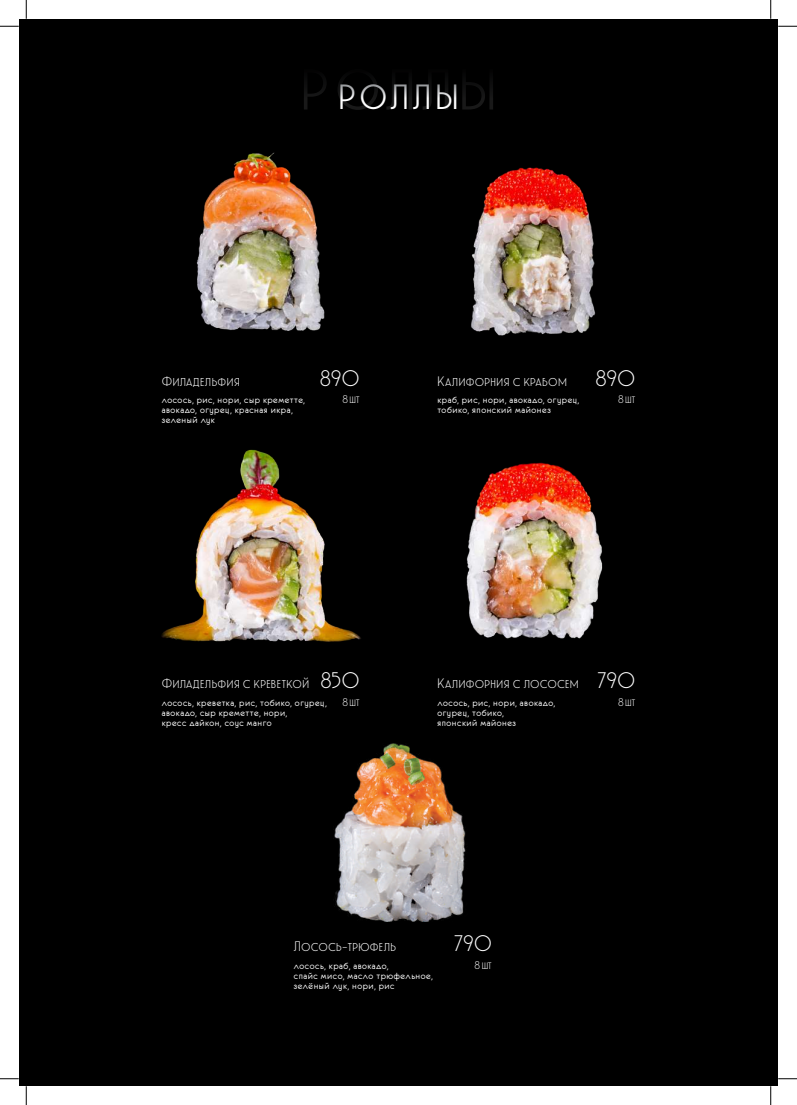
<style>
.page{position:relative;width:797px;height:1105px;background:#fff}
.page>*{position:absolute;margin:0;border:0;box-sizing:border-box;transform-origin:0 0}
.t1{font:500 57.5px "Waverly CF";letter-spacing:.1em;color:#fff}
.t2{font:500 35px "Waverly CF";letter-spacing:.105em;color:#fff}
.t3{font:300 22.5px "Waverly CF";letter-spacing:-.005em;color:#fff}
.t4{font:300 13.75px "Waverly CF";letter-spacing:.025em;color:#fff}
.t5{font:300 11.25px "Waverly CF";letter-spacing:-.03em;color:#fff}
.t6{font:10px/10px "Eurofurenceregular";letter-spacing:.055em;color:#fff}
.s1{font-size:22.5px}
</style>
<div class="page">
<div style="left:19px;top:19px;width:758px;height:1067px;background:#000"></div>
<img style="left:196px;top:152px;width:129px;height:179px">
<img style="left:471px;top:167px;width:125px;height:169px">
<img style="left:162px;top:449px;width:199px;height:193px">
<img style="left:466px;top:462px;width:137px;height:177px">
<img style="left:334px;top:743px;width:132px;height:179px">
<svg style="left:0;top:25px;width:19px;height:2px"></svg>
<svg style="left:778px;top:25px;width:19px;height:2px"></svg>
<svg style="left:0;top:1078px;width:19px;height:1px"></svg>
<svg style="left:778px;top:1078px;width:19px;height:1px"></svg>
<svg style="left:25px;top:0;width:2px;height:19px"></svg>
<svg style="left:25px;top:1086px;width:2px;height:19px"></svg>
<svg style="left:770px;top:0;width:1px;height:19px"></svg>
<svg style="left:770px;top:1086px;width:1px;height:19px"></svg>
<h1 class="t1" style="left:300px;top:51px;width:198px">РОЛЛЫ</h1>
<h2 class="t2" style="left:338px;top:73px;width:122px">РОЛЛЫ</h2>
<h3 class="t4" style="left:162px;top:371px;width:79px">Филадельфия</h3>
<h3 class="t3" style="left:320px;top:362px;width:42px">890</h3>
<p class="t6" style="left:162px;top:395px;width:145px">лосось, рис, нори, сыр креметте,</p>
<p class="t5" style="left:342px;top:392px;width:19px">8 шт</p>
<p class="t6" style="left:162px;top:405px;width:132px">авокадо, огурец, красная икра, зеленый лук</p>
<h3 class="t4" style="left:437px;top:371px;width:131px">Калифорния с крабом</h3>
<h3 class="t3" style="left:595px;top:362px;width:42px">890</h3>
<p class="t6" style="left:437px;top:395px;width:143px">краб, рис, нори, авокадо, огурец,</p>
<p class="t5" style="left:618px;top:392px;width:19px">8 шт</p>
<p class="t6" style="left:437px;top:405px;width:115px">тобико, японский майонез</p>
<h3 class="t4" style="left:162px;top:674px;width:199px">Филадельфия с креветкой <span class="s1">850</span></h3>
<p class="t6" style="left:162px;top:697px;width:166px">лосось, креветка, рис, тобико, огурец,</p>
<p class="t5" style="left:342px;top:694px;width:19px">8 шт</p>
<p class="t6" style="left:162px;top:707px;width:127px">авокадо, сыр креметте, нори, кресс дайкон, соус манго</p>
<h3 class="t4" style="left:437px;top:674px;width:199px">Калифорния с лососем <span class="s1">790</span></h3>
<p class="t6" style="left:437px;top:697px;width:119px">лосось, рис, нори, авокадо,</p>
<p class="t5" style="left:618px;top:694px;width:19px">8 шт</p>
<p class="t6" style="left:437px;top:707px;width:80px">огурец, тобико, японский майонез</p>
<h3 class="t4" style="left:294px;top:937px;width:104px">Лосось-трюфель</h3>
<h3 class="t3" style="left:454px;top:928px;width:39px">790</h3>
<p class="t6" style="left:294px;top:960px;width:96px">лосось, краб, авокадо,</p>
<p class="t5" style="left:474px;top:957px;width:19px">8 шт</p>
<p class="t6" style="left:294px;top:970px;width:140px">спайс мисо, масло трюфельное, зелёный лук, нори, рис</p>
</div>
